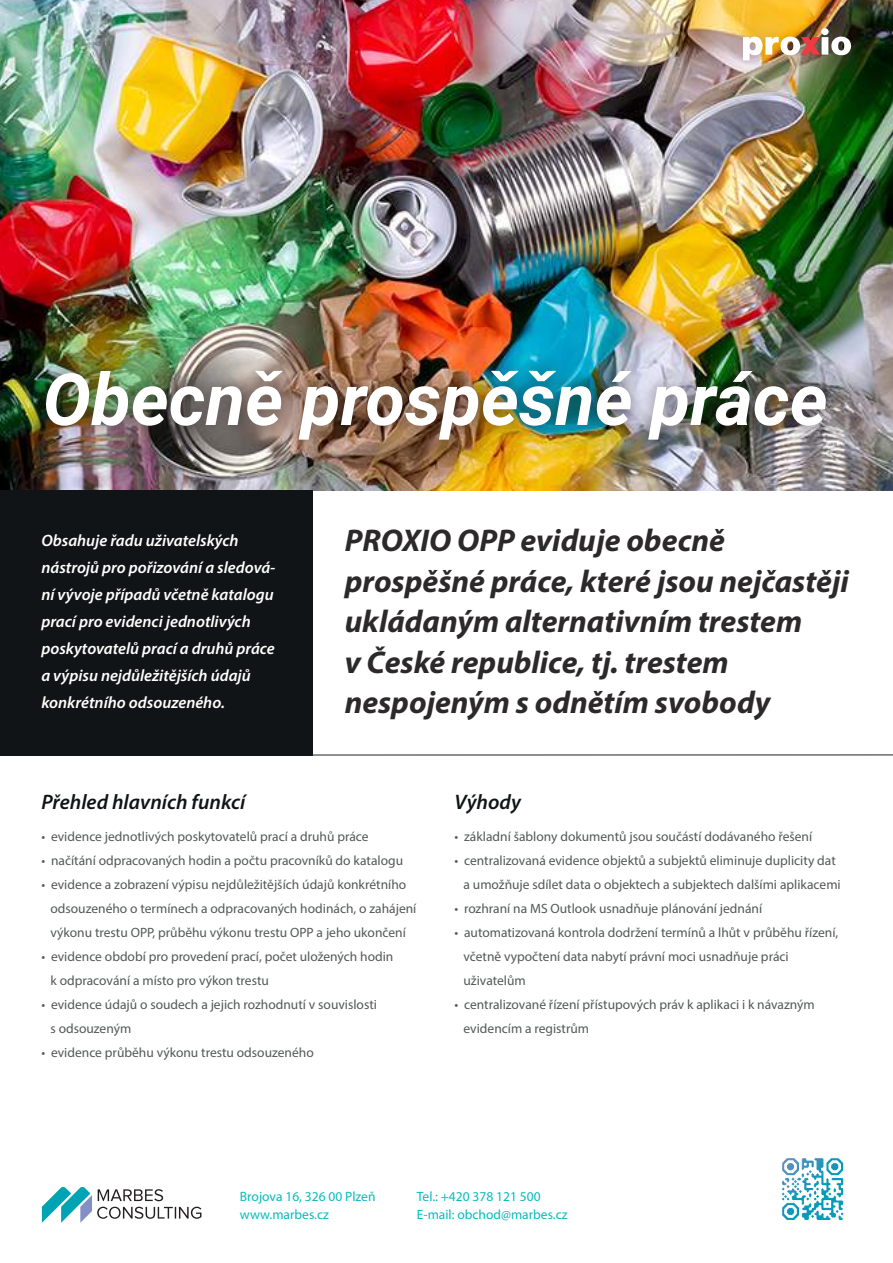
<style>
.page{position:relative;width:893px;height:1263px;background:#fff}
.page>*{position:absolute;margin:0;border:0;box-sizing:border-box;transform-origin:0 0}
.t1{font:italic 700 72px "Roboto";color:#fff}
.t2{font:italic 700 31.5px/40.5px "Myriad Pro";color:#2b292a}
.t3{font:italic 600 21px "Myriad Pro";color:#111416}
.t4{font:italic 600 16.5px/27px "Myriad Pro";color:#fff}
.t5{font:13.5px/24px "Myriad Pro";color:#555858}
.t6{font:13.5px/18px "Myriad Pro";color:#0ababd}
</style>
<div class="page">
<img style="left:0;top:0;width:893px;height:491px">
<div style="left:0;top:490px;width:312px;height:265px;background:#111416"></div>
<hr style="left:312px;top:754px;width:581px;height:1px;background:#231f20">
<img style="left:20px;top:341px;width:831px;height:126px">
<svg style="left:42px;top:1187px;width:159px;height:36px"></svg>
<img style="left:720px;top:6px;width:154px;height:77px">
<img style="left:743px;top:36px;width:108px;height:24px">
<div style="left:821px;top:28px;width:8px;height:7px;background:#fff;border-radius:50%"></div>
<img style="left:782px;top:1158px;width:61px;height:62px">
<h1 class="t1" style="left:43px;top:349px;width:787px">Obecně prospěšné práce</h1>
<p class="t4" style="left:41px;top:527px;width:236px">Obsahuje řadu uživatelských nástrojů pro pořizování a sledová&shy;ní vývoje případů včetně katalogu prací pro evidenci jednotlivých poskytovatelů prací a druhů práce a výpisu nejdůležitějších údajů konkrétního odsouzeného.</p>
<h2 class="t2" style="left:345px;top:519px;width:506px">PROXIO OPP eviduje obecně prospěšné práce, které jsou nejčastěji ukládaným alternativním trestem<br>v České republice, tj. trestem nespojeným s odnětím svobody</h2>
<h3 class="t3" style="left:42px;top:789px;width:205px">Přehled hlavních funkcí</h3>
<h3 class="t3" style="left:454px;top:789px;width:68px">Výhody</h3>
<p class="t5" style="left:42px;top:824px;width:329px">• evidence jednotlivých poskytovatelů prací a druhů práce</p>
<p class="t5" style="left:42px;top:848px;width:363px">• načítání odpracovaných hodin a počtu pracovníků do katalogu</p>
<p class="t5" style="left:51px;top:872px;width:367px;text-indent:-9px">• evidence a zobrazení výpisu nejdůležitějších údajů konkrétního odsouzeného o termínech a odpracovaných hodinách, o zahájení výkonu trestu OPP, průběhu výkonu trestu OPP a jeho ukončení</p>
<p class="t5" style="left:51px;top:944px;width:344px;text-indent:-9px">• evidence období pro provedení prací, počet uložených hodin k odpracování a místo pro výkon trestu</p>
<p class="t5" style="left:51px;top:992px;width:328px;text-indent:-9px">• evidence údajů o soudech a jejich rozhodnutí v souvislosti s odsouzeným</p>
<p class="t5" style="left:42px;top:1040px;width:274px">• evidence průběhu výkonu trestu odsouzeného</p>
<p class="t5" style="left:454px;top:824px;width:359px">• základní šablony dokumentů jsou součástí dodávaného řešení</p>
<p class="t5" style="left:463px;top:848px;width:379px;text-indent:-9px">• centralizovaná evidence objektů a subjektů eliminuje duplicity dat a umožňuje sdílet data o objektech a subjektech dalšími aplikacemi</p>
<p class="t5" style="left:454px;top:896px;width:309px">• rozhraní na MS Outlook usnadňuje plánování jednání</p>
<p class="t5" style="left:463px;top:920px;width:376px;text-indent:-9px">• automatizovaná kontrola dodržení termínů a lhůt v průběhu řízení, včetně vypočtení data nabytí právní moci usnadňuje práci uživatelům</p>
<p class="t5" style="left:463px;top:992px;width:353px;text-indent:-9px">• centralizované řízení přístupových práv k aplikaci i k návazným evidencím a registrům</p>
<p class="t6" style="left:240px;top:1187px;width:137px">Brojova 16, 326 00 Plzeň www.marbes.cz</p>
<p class="t6" style="left:417px;top:1187px;width:152px">Tel.: +420 378 121 500<br>E-mail: obchod@marbes.cz</p>
</div>
